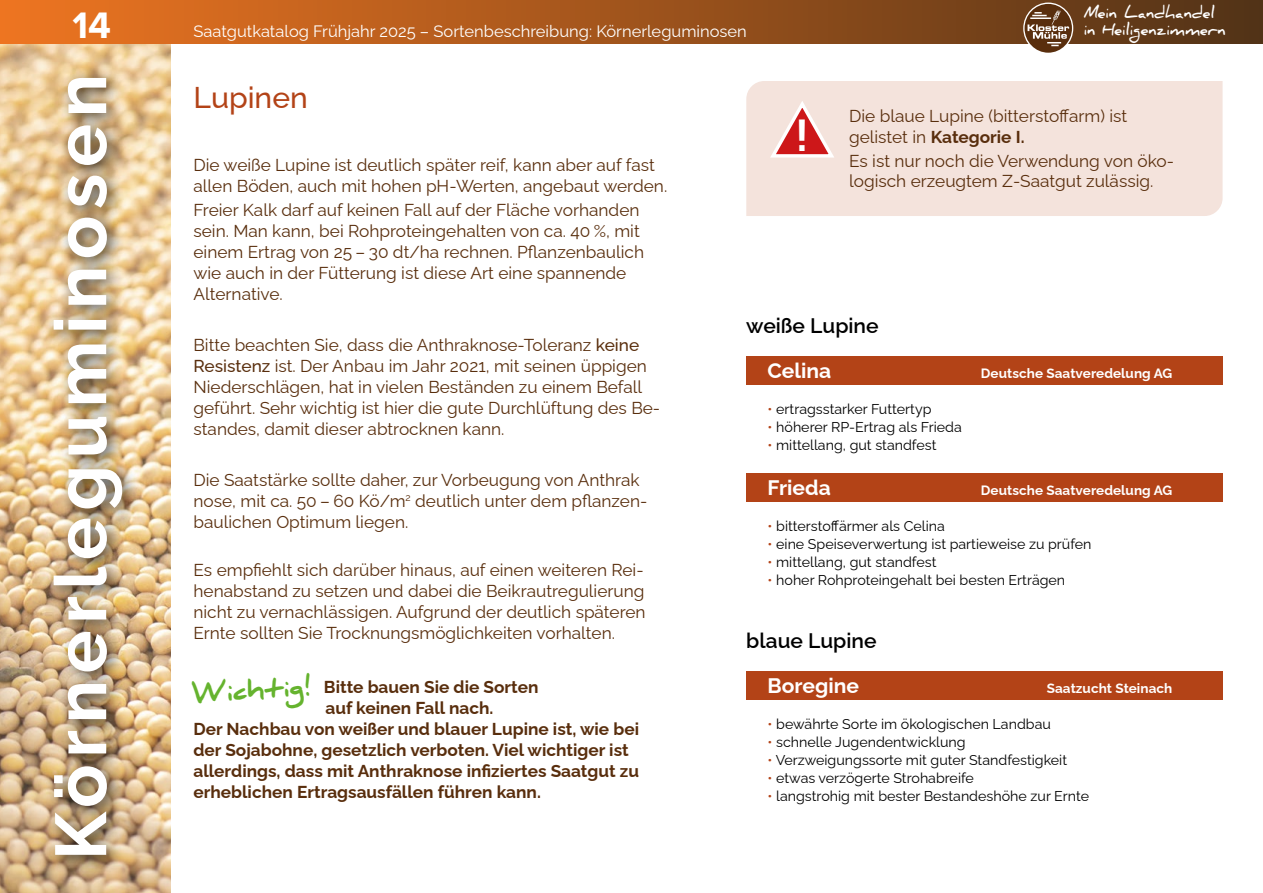
<style>
.page{position:relative;width:1263px;height:893px;background:#fff}
.page>*{position:absolute;margin:0;border:0;box-sizing:border-box;transform-origin:0 0}
.t1{font:700 72px "Raleway";letter-spacing:.09em;color:#fff}
.t2{font:700 46.8px "Eurostile";color:#fff}
.t3{font:700 38.25px "Proxima Nova";color:#fff}
.t4{font:500 30px "Raleway";color:#b34317}
.t5{font:900 24px "Daniel";color:#65b32e}
.t6{font:600 21px "Raleway";color:#000}
.t7{font:700 21px "Raleway";color:#fff}
.t8{font:17.25px/21px "Raleway";color:#592e0d}
.t9{font:700 17.25px "Raleway";color:#592e0d}
.t10{font:16.5px "Raleway";color:#fff}
.t11{font:700 16.05px/17px "Daniel";color:#fff;scale:.93 1}
.t12{font:14.25px "Raleway";color:#000}
.t13{font:700 13.5px "Raleway";letter-spacing:.005em;color:#fff}
.s1{font-weight:500}
.s2{font-weight:700}
.s3{color:#b34317}
</style>
<div class="page">
<img style="left:0;top:44px;width:171px;height:849px">
<div style="left:44px;top:69px;width:96px;height:804px;background:#000;opacity:.75"></div>
<div style="left:0;top:0;width:1263px;height:44px;background:linear-gradient(to right,#ee7420,#53351a)"></div>
<svg style="left:1023px;top:3px;width:50px;height:51px"></svg>
<svg style="left:1024px;top:4px;width:48px;height:49px"></svg>
<svg style="left:1027px;top:10px;width:42px;height:36px;background:#86674f"></svg>
<div style="left:746px;top:81px;width:476px;height:135px;background:#f4e3dc"></div>
<svg style="left:767px;top:100px;width:70px;height:59px;background:#e9aaa7"></svg>
<div style="left:746px;top:356px;width:476px;height:29px;background:#b34317"></div>
<div style="left:746px;top:473px;width:476px;height:29px;background:#b34317"></div>
<div style="left:746px;top:671px;width:476px;height:29px;background:#b34317"></div>
<h3 class="t3" style="left:73px;top:-3px;width:40px">14</h3>
<p class="t10" style="left:193px;top:18px;width:555px">Saatgutkatalog Frühjahr 2025 – Sortenbeschreibung: Körnerleguminosen</p>
<p class="t11" style="left:1084px;top:4px;width:154px">Mein Landhandel in Heiligenzimmern</p>
<h1 class="t1" style="left:23px;top:860px;width:788px;rotate:-90deg">Körnerleguminosen</h1>
<h3 class="t4" style="left:193px;top:73px;width:116px">Lupinen</h3>
<p class="t8" style="left:193px;top:152px;width:475px">Die weiße Lupine ist deutlich später reif, kann aber auf fast allen Böden, auch mit hohen pH-Werten, angebaut werden.</p>
<p class="t8" style="left:193px;top:197px;width:452px">Freier Kalk darf auf keinen Fall auf der Fläche vorhanden sein. Man kann, bei Rohproteingehalten von ca. 40 %, mit einem Ertrag von 25 – 30 dt/ha rechnen. Pflanzenbaulich wie auch in der Fütterung ist diese Art eine spannende Alternative.</p>
<p class="t8" style="left:193px;top:332px;width:468px">Bitte beachten Sie, dass die Anthraknose-Toleranz <span class="s1">keine Resistenz</span> ist. Der Anbau im Jahr 2021, mit seinen üppigen Niederschlägen, hat in vielen Beständen zu einem Befall geführt. Sehr wichtig ist hier die gute Durchlüftung des Be&shy;standes, damit dieser abtrocknen kann.</p>
<p class="t8" style="left:193px;top:467px;width:455px">Die Saatstärke sollte daher, zur Vorbeugung von Anthrak nose, mit ca. 50 – 60 Kö/m<sup>2</sup> deutlich unter dem pflanzen&shy;baulichen Optimum liegen.</p>
<p class="t8" style="left:193px;top:557px;width:454px">Es empfiehlt sich darüber hinaus, auf einen weiteren Rei&shy;henabstand zu setzen und dabei die Beikrautregulierung nicht zu vernachlässigen. Aufgrund der deutlich späteren Ernte sollten Sie Trocknungsmöglichkeiten vorhalten.</p>
<p class="t9" style="left:324px;top:673px;width:216px">Bitte bauen Sie die Sorten</p>
<p class="t9" style="left:325px;top:694px;width:169px">auf keinen Fall nach.</p>
<p class="t9" style="left:193px;top:715px;width:447px">Der Nachbau von weißer und blauer Lupine ist, wie bei</p>
<p class="t9" style="left:193px;top:736px;width:437px">der Sojabohne, gesetzlich verboten. Viel wichtiger ist</p>
<p class="t9" style="left:193px;top:757px;width:447px">allerdings, dass mit Anthraknose infiziertes Saatgut zu</p>
<p class="t9" style="left:193px;top:778px;width:349px">erheblichen Ertragsausfällen führen kann.</p>
<h3 class="t5" style="left:191px;top:681px;width:121px;rotate:-4deg">Wichtig!</h3>
<h2 class="t2" style="left:796px;top:110px;width:14px">!</h2>
<p class="t8" style="left:849px;top:103px;width:280px">Die blaue Lupine (bitterstoffarm) ist gelistet in <span class="s2">Kategorie I.</span></p>
<p class="t8" style="left:849px;top:148px;width:326px">Es ist nur noch die Verwendung von öko&shy;logisch erzeugtem Z-Saatgut zulässig.</p>
<p class="t6" style="left:746px;top:309px;width:134px">weiße Lupine</p>
<p class="t7" style="left:767px;top:354px;width:65px">Celina</p>
<p class="t13" style="left:981px;top:362px;width:193px">Deutsche Saatveredelung AG</p>
<p class="t12" style="left:767px;top:398px;width:165px"><span class="s3">•</span> ertragsstarker Futtertyp</p>
<p class="t12" style="left:767px;top:416px;width:196px"><span class="s3">•</span> höherer RP-Ertrag als Frieda</p>
<p class="t12" style="left:767px;top:434px;width:170px"><span class="s3">•</span> mittellang, gut standfest</p>
<p class="t7" style="left:767px;top:471px;width:65px">Frieda</p>
<p class="t13" style="left:981px;top:479px;width:193px">Deutsche Saatveredelung AG</p>
<p class="t12" style="left:767px;top:515px;width:179px"><span class="s3">•</span> bitterstoffärmer als Celina</p>
<p class="t12" style="left:767px;top:533px;width:325px"><span class="s3">•</span> eine Speiseverwertung ist partieweise zu prüfen</p>
<p class="t12" style="left:767px;top:551px;width:170px"><span class="s3">•</span> mittellang, gut standfest</p>
<p class="t12" style="left:767px;top:569px;width:299px"><span class="s3">•</span> hoher Rohproteingehalt bei besten Erträgen</p>
<p class="t6" style="left:746px;top:624px;width:132px">blaue Lupine</p>
<p class="t7" style="left:767px;top:669px;width:93px">Boregine</p>
<p class="t13" style="left:1047px;top:677px;width:127px">Saatzucht Steinach</p>
<p class="t12" style="left:767px;top:713px;width:285px"><span class="s3">•</span> bewährte Sorte im ökologischen Landbau</p>
<p class="t12" style="left:767px;top:731px;width:200px"><span class="s3">•</span> schnelle Jugendentwicklung</p>
<p class="t12" style="left:767px;top:749px;width:301px"><span class="s3">•</span> Verzweigungssorte mit guter Standfestigkeit</p>
<p class="t12" style="left:767px;top:767px;width:208px"><span class="s3">•</span> etwas verzögerte Strohabreife</p>
<p class="t12" style="left:767px;top:785px;width:323px"><span class="s3">•</span> langstrohig mit bester Bestandeshöhe zur Ernte</p>
</div>
